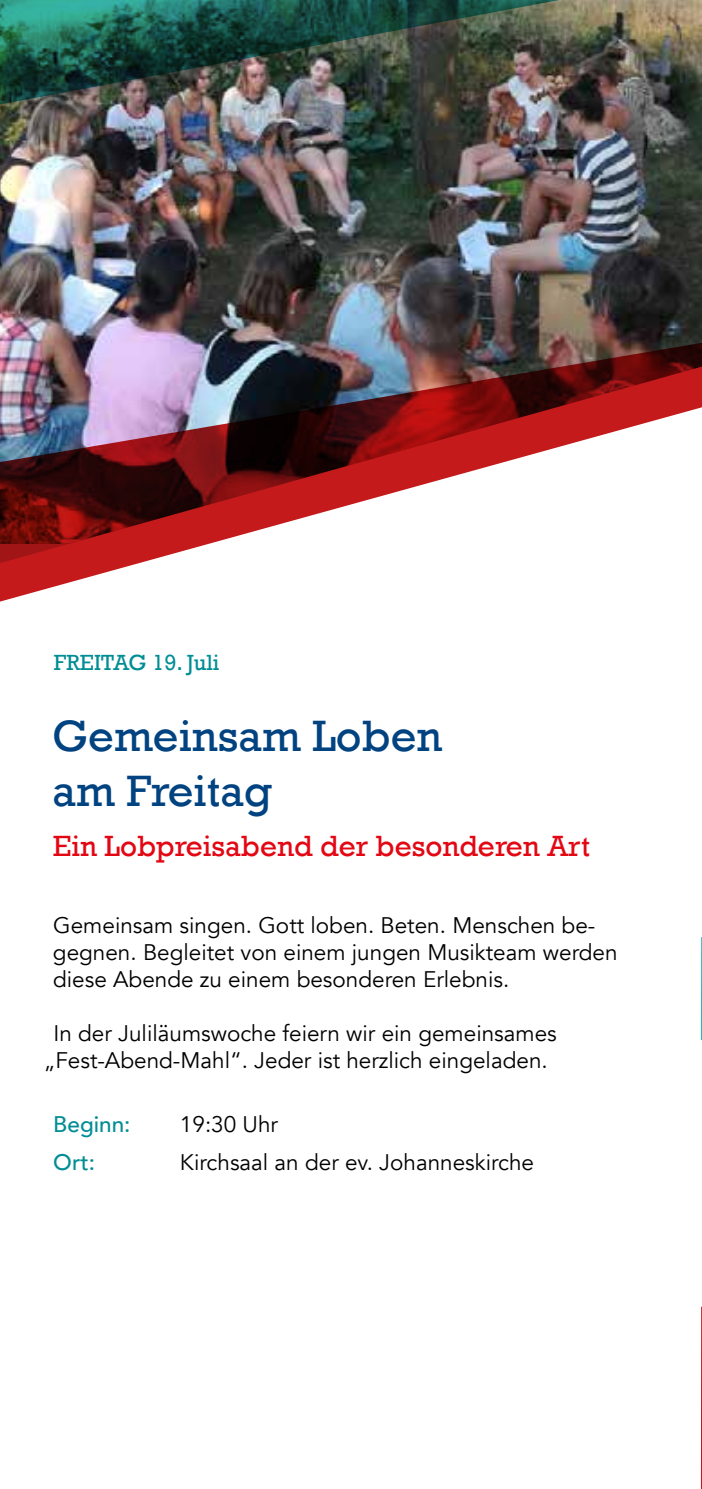
<style>
.page{position:relative;width:702px;height:1489px;background:#fff}
.page>*{position:absolute;margin:0;border:0;box-sizing:border-box;transform-origin:0 0}
.t1{font:45px/54px "Rockwell";color:#004380}
.t2{font:30px "Rockwell";color:#e30613}
.t3{font:22.5px/27px "Avenir";color:#000}
.t4{font:22.5px "Rockwell";color:#008d94}
.t5{font:500 22.5px "Avenir";color:#008d94}
</style>
<div class="page">
<hr style="left:701px;top:0;width:1px;height:1488px;background:#afdff9">
<img style="left:0;top:123px;width:702px;height:220px">
<img style="left:0;top:343px;width:702px;height:286px">
<img style="left:0;top:0;width:702px;height:123px">
<svg style="left:701px;top:0;width:1px;height:64px"></svg>
<svg style="left:700px;top:850px;width:2px;height:638px"></svg>
<p class="t4" style="left:54px;top:650px;width:167px">FREITAG 19. Juli</p>
<h1 class="t1" style="left:52px;top:710px;width:392px">Gemeinsam Loben am Freitag</h1>
<h2 class="t2" style="left:53px;top:828px;width:538px">Ein Lobpreisabend der besonderen Art</h2>
<p class="t3" style="left:53px;top:911px;width:566px">Gemeinsam singen. Gott loben. Beten. Menschen be&shy;gegnen. Begleitet von einem jungen Musikteam werden diese Abende zu einem besonderen Erlebnis.</p>
<p class="t3" style="left:44px;top:1019px;width:514px;text-align:center">In der Juliläumswoche feiern wir ein gemeinsames „Fest-Abend-Mahl“. Jeder ist herzlich eingeladen.</p>
<p class="t5" style="left:53px;top:1104px;width:79px">Beginn:</p>
<p class="t3" style="left:180px;top:1111px;width:99px">19:30 Uhr</p>
<p class="t5" style="left:53px;top:1142px;width:43px">Ort:</p>
<p class="t3" style="left:180px;top:1148px;width:355px">Kirchsaal an der ev. Johanneskirche</p>
</div>
